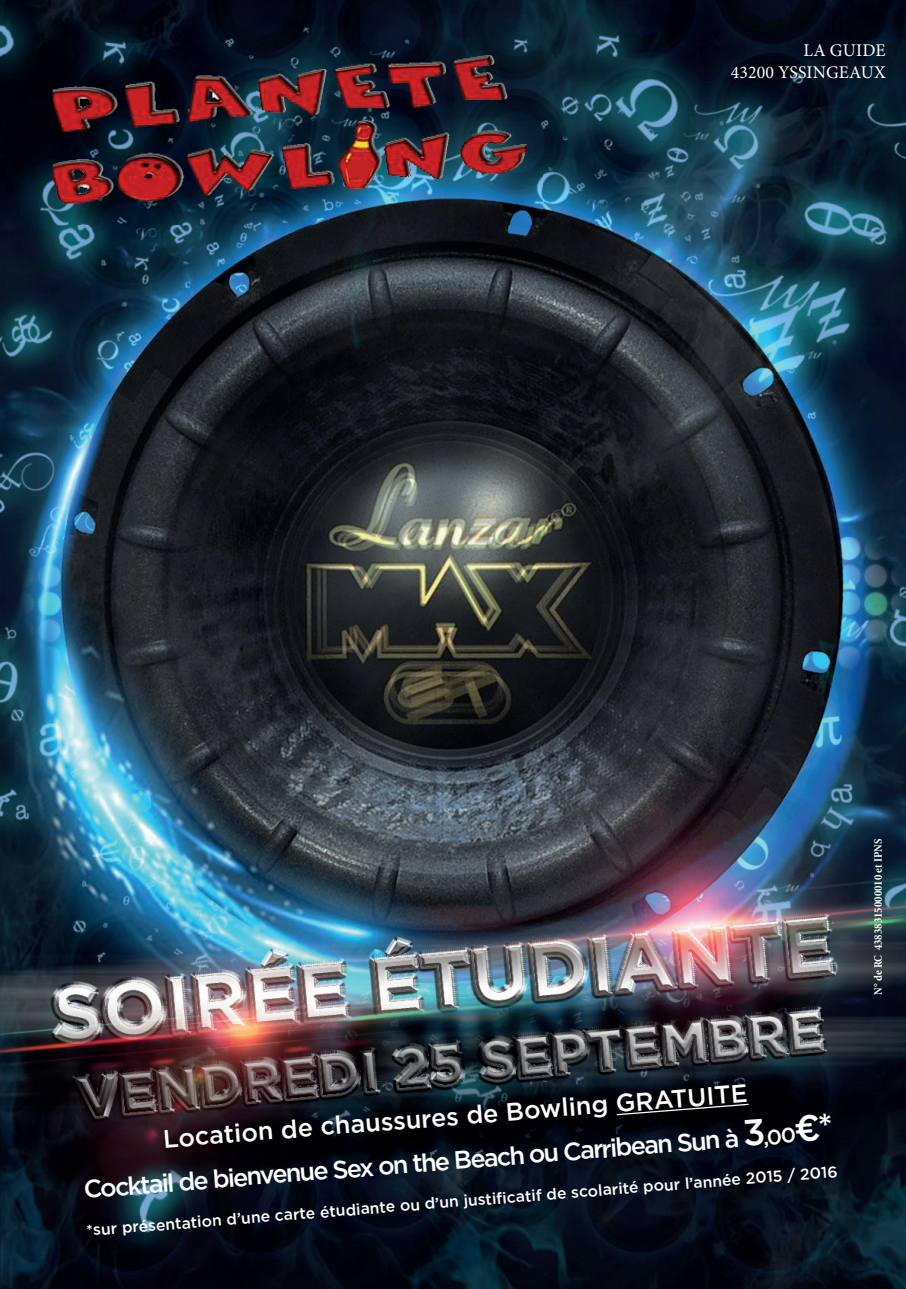
<style>
.page{position:relative;width:906px;height:1289px;background:#fff}
.page>*{position:absolute;margin:0;border:0;box-sizing:border-box;transform-origin:0 0}
.t1{font:500 25.2px/43.7px "Gotham";color:#fff;text-align:center}
.t2{font:17.85px/21.5px "Minion Pro";letter-spacing:.01em;color:#fff;text-align:right}
.t3{font:500 15.75px "Gotham";color:#fff}
.t4{font:700 condensed 11.55px "Minion Pro";color:#fff}
.s1{font-size:36.75px}
</style>
<div class="page">
<img style="left:0;top:0;width:906px;height:1288px">
<img style="left:33px;top:43px;width:510px;height:182px">
<svg style="left:615px;top:1102px;width:135px;height:13px;background:#18181b"></svg>
<p class="t2" style="left:730px;top:40px;width:157px">LA GUIDE<br>43200 YSSINGEAUX</p>
<p class="t1" style="left:78px;top:1126px;width:754px;rotate:-5deg">Location de chaussures de Bowling GRATUITE<br>Cocktail de bienvenue Sex on the Beach ou Carribean Sun à <span class="s1">3</span><sub>,00</sub><span class="s1">€*</span></p>
<p class="t3" style="left:86px;top:1216px;width:755px;rotate:-4deg">*sur présentation d’une carte étudiante ou d’un justifi catif de scolarité pour l’année 2015 / 2016</p>
<p class="t4" style="left:870px;top:994px;width:158px;rotate:-90deg">N° de RC 43838315000010 et IPNS</p>
</div>
